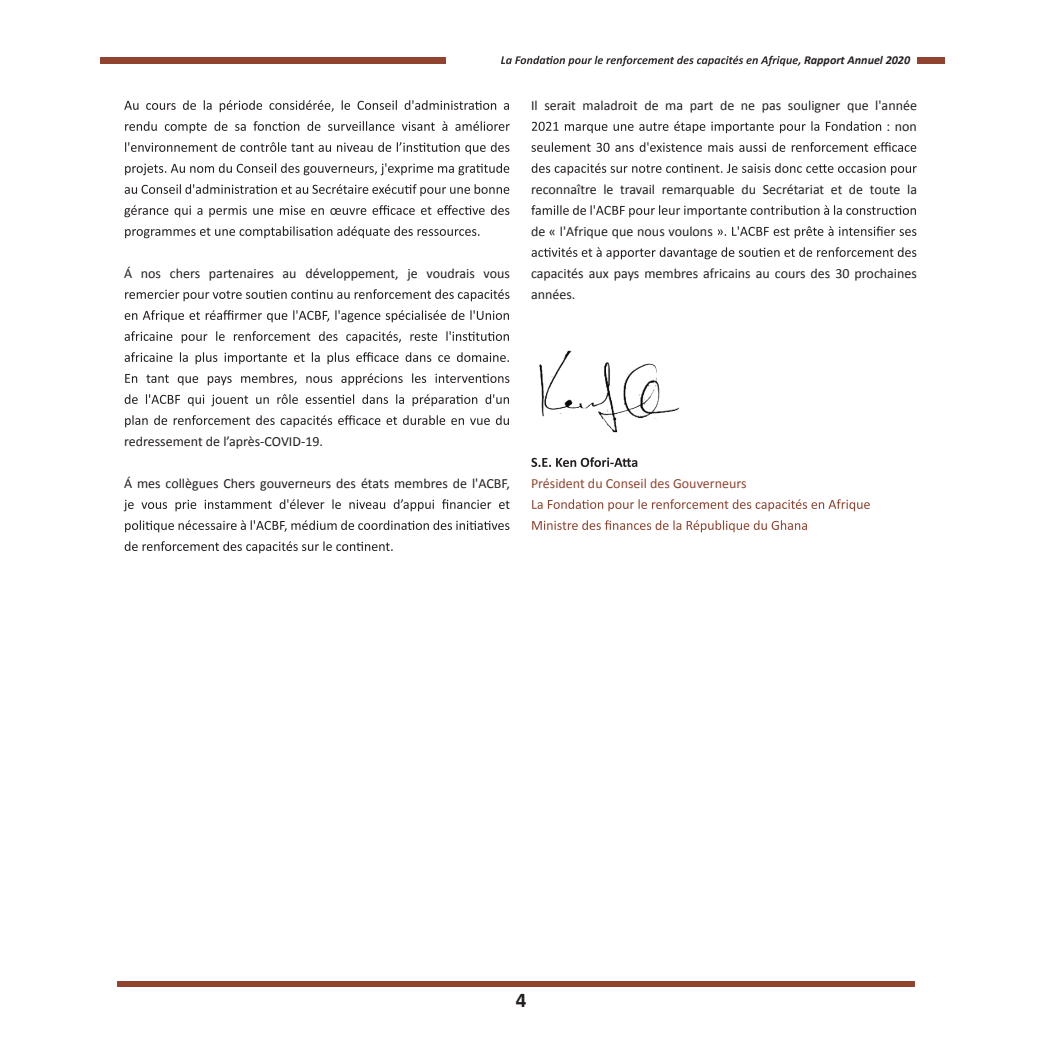
<style>
.page{position:relative;width:1042px;height:1042px;background:#fff}
.page>*{position:absolute;margin:0;border:0;box-sizing:border-box;transform-origin:0 0}
.t1{font:700 21px "Calibri";color:#241f1f}
.t2{font:14px/21px "Calibri";color:#241f1f;text-align:right}
.t3{font:14px "Calibri";color:#904430}
.t4{font:italic 700 12.08px "Calibri";color:#241f1f}
</style>
<div class="page">
<div style="left:117px;top:981px;width:798px;height:5px;background:#904430"></div>
<div style="left:917px;top:57px;width:27px;height:7px;background:#904430"></div>
<div style="left:100px;top:57px;width:346px;height:7px;background:#904430"></div>
<svg style="left:124px;top:100px;width:385px;height:12px"></svg>
<svg style="left:125px;top:121px;width:385px;height:12px"></svg>
<svg style="left:125px;top:142px;width:384px;height:12px"></svg>
<svg style="left:125px;top:163px;width:384px;height:12px"></svg>
<svg style="left:125px;top:184px;width:384px;height:12px"></svg>
<svg style="left:124px;top:205px;width:385px;height:12px"></svg>
<svg style="left:125px;top:226px;width:354px;height:12px"></svg>
<svg style="left:125px;top:289px;width:384px;height:12px"></svg>
<svg style="left:125px;top:310px;width:384px;height:12px"></svg>
<svg style="left:125px;top:331px;width:384px;height:12px"></svg>
<svg style="left:125px;top:352px;width:384px;height:12px"></svg>
<svg style="left:125px;top:373px;width:384px;height:12px"></svg>
<svg style="left:125px;top:394px;width:384px;height:12px"></svg>
<svg style="left:125px;top:415px;width:384px;height:12px"></svg>
<svg style="left:124px;top:499px;width:385px;height:12px"></svg>
<svg style="left:125px;top:520px;width:384px;height:12px"></svg>
<svg style="left:125px;top:541px;width:268px;height:12px"></svg>
<svg style="left:532px;top:121px;width:349px;height:12px"></svg>
<svg style="left:531px;top:142px;width:385px;height:10px"></svg>
<svg style="left:532px;top:163px;width:384px;height:12px"></svg>
<svg style="left:531px;top:205px;width:385px;height:12px"></svg>
<svg style="left:718px;top:226px;width:198px;height:12px"></svg>
<svg style="left:531px;top:247px;width:385px;height:12px"></svg>
<svg style="left:531px;top:457px;width:106px;height:10px"></svg>
<svg style="left:532px;top:499px;width:338px;height:12px"></svg>
<svg style="left:532px;top:520px;width:275px;height:12px"></svg>
<img style="left:539px;top:350px;width:141px;height:83px">
<svg style="left:501px;top:56px;width:299px;height:10px"></svg>
<p class="t4" style="left:804px;top:51px;width:108px">Rapport Annuel 2020</p>
<p class="t2" style="left:124px;top:262px;width:387px">Á nos chers partenaires au développement, je voudrais vous</p>
<p class="t2" style="left:531px;top:94px;width:387px">Il serait maladroit de ma part de ne pas souligner que l'année : non</p>
<p class="t2" style="left:531px;top:178px;width:387px">reconnaître le travail remarquable du Secrétariat et de toute la</p>
<p class="t2" style="left:531px;top:220px;width:183px">de « l'Afrique que nous voulons</p>
<p class="t2" style="left:531px;top:262px;width:387px;text-align:left">capacités aux pays membres africains au cours des 30 prochaines années.</p>
<p class="t2" style="left:124px;top:430px;width:201px">redressement de l’après-COVID-19.</p>
<p class="t2" style="left:124px;top:472px;width:387px">Á mes collègues Chers gouverneurs des états membres de l'ACBF,</p>
<p class="t3" style="left:531px;top:474px;width:217px">Président du Conseil des Gouverneurs</p>
<h1 class="t1" style="left:516px;top:985px;width:12px">4</h1>
</div>
